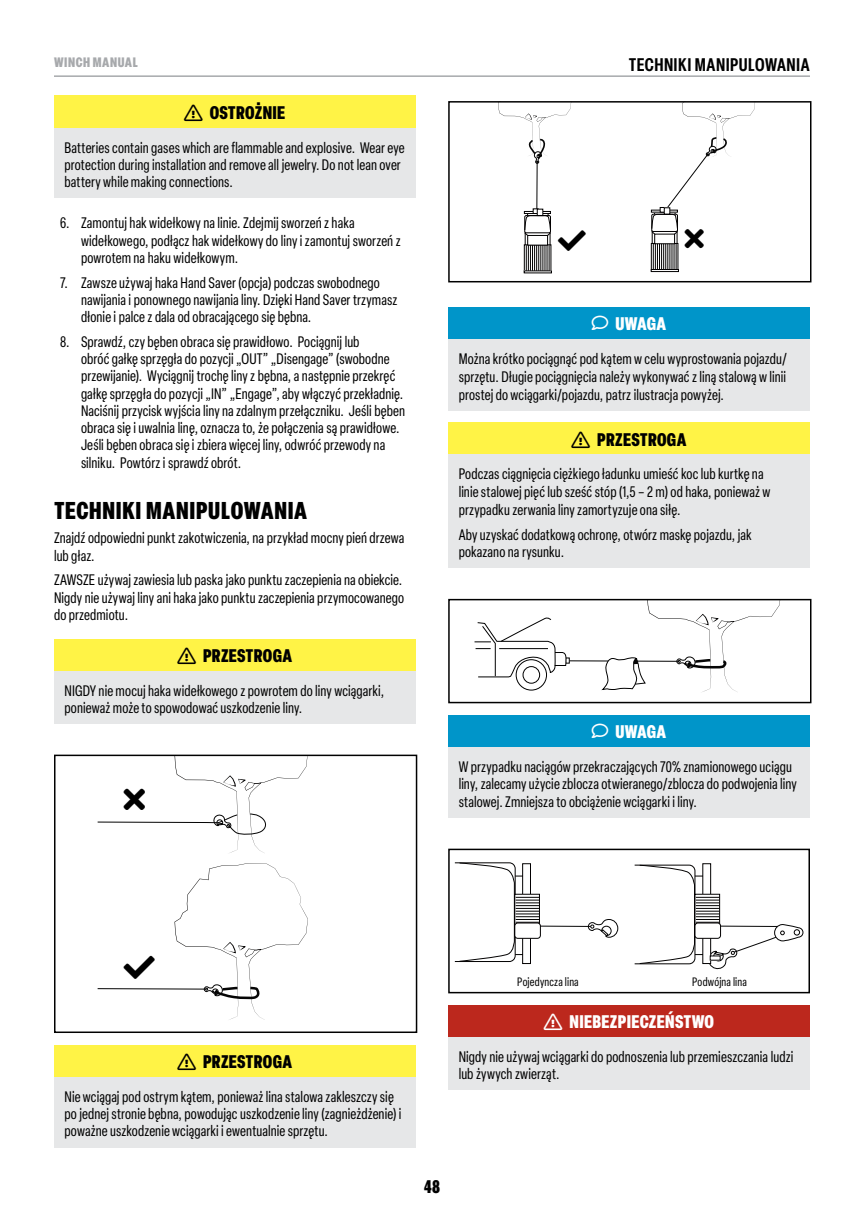
<style>
.page{position:relative;width:864px;height:1215px;background:#fff}
.page>*{position:absolute;margin:0;border:0;box-sizing:border-box;transform-origin:0 0}
.t1{font:900 condensed 24px "Elza";letter-spacing:.03em;color:#000}
.t2{font:900 condensed 18px "Elza";letter-spacing:.02em;color:#000}
.t3{font:900 condensed 18px "Elza";letter-spacing:.02em;color:#fff}
.t4{font:600 condensed 18px "Elza";letter-spacing:.02em;color:#000}
.t5{font:condensed 15px/17.2px "Elza";letter-spacing:.01em;color:#000}
.t6{font:900 condensed 13.5px "Elza";color:#a7a9ac}
.t7{font:condensed 12px "Elza";letter-spacing:.015em;color:#000}
</style>
<div class="page">
<hr style="left:54px;top:75px;width:756px;height:2px;background:#a7a9ac">
<div style="left:54px;top:96px;width:362px;height:32px;background:#fff346"></div>
<div style="left:54px;top:128px;width:362px;height:70px;background:#e6e7e8"></div>
<div style="left:54px;top:639px;width:362px;height:32px;background:#fff346"></div>
<div style="left:54px;top:671px;width:362px;height:53px;background:#e6e7e8"></div>
<div style="left:54px;top:755px;width:363px;height:278px;border:2px solid #000"></div>
<div style="left:54px;top:1045px;width:362px;height:32px;background:#fff346"></div>
<div style="left:54px;top:1077px;width:362px;height:71px;background:#e6e7e8"></div>
<hr style="left:537px;top:162px;width:1px;height:47px;background:#050505">
<svg style="left:498px;top:104px;width:73px;height:60px"></svg>
<div style="left:524px;top:245px;width:27px;height:28px;border:1px solid #020001"></div>
<div style="left:527px;top:235px;width:21px;height:10px;border:1px solid #020001"></div>
<svg style="left:526px;top:245px;width:24px;height:26px"></svg>
<svg style="left:524px;top:209px;width:27px;height:27px"></svg>
<div style="left:651px;top:269px;width:28px;height:3px;border:1px solid #020001"></div>
<div style="left:448px;top:101px;width:364px;height:181px;border:2px solid #000"></div>
<div style="left:448px;top:307px;width:362px;height:32px;background:#0095c9"></div>
<div style="left:448px;top:339px;width:362px;height:72px;background:#e6e7e8"></div>
<div style="left:448px;top:423px;width:362px;height:32px;background:#fff346"></div>
<div style="left:448px;top:455px;width:362px;height:113px;background:#e6e7e8"></div>
<svg style="left:475px;top:602px;width:305px;height:90px"></svg>
<div style="left:448px;top:599px;width:364px;height:104px;border:2px solid #000"></div>
<div style="left:448px;top:715px;width:362px;height:32px;background:#0095c9"></div>
<div style="left:448px;top:747px;width:362px;height:71px;background:#e6e7e8"></div>
<div style="left:522px;top:863px;width:9px;height:101px;border:1px solid #020001"></div>
<svg style="left:454px;top:862px;width:165px;height:100px"></svg>
<div style="left:702px;top:863px;width:9px;height:101px;border:1px solid #020001"></div>
<svg style="left:634px;top:864px;width:170px;height:106px"></svg>
<div style="left:448px;top:849px;width:362px;height:144px;border:2px solid #000"></div>
<div style="left:448px;top:1005px;width:362px;height:32px;background:#bc281d"></div>
<div style="left:448px;top:1037px;width:362px;height:53px;background:#e6e7e8"></div>
<svg style="left:97px;top:863px;width:211px;height:157px"></svg>
<svg style="left:97px;top:755px;width:211px;height:98px"></svg>
<svg style="left:651px;top:102px;width:104px;height:167px"></svg>
<p class="t6" style="left:54px;top:52px;width:18px">WINCH</p>
<p class="t6" style="left:93px;top:52px;width:18px">MANUAL</p>
<p class="t4" style="left:629px;top:53px;width:43px">TECHNIKI</p>
<p class="t4" style="left:695px;top:53px;width:21px">MANIPU</p>
<p class="t4" style="left:748px;top:53px;width:38px">LOWANIA</p>
<p class="t2" style="left:184px;top:99px;width:103px">❑ OSTROŻNIE</p>
<p class="t5" style="left:64px;top:138px;width:342px">Batteries contain gases which are flammable and explosive. Wear eye protection during installation and remove all jewelry. Do not lean over battery while making connections.</p>
<p class="t5" style="left:81px;top:214px;width:321px;text-indent:-21px">6. Zamontuj hak widełkowy na linie. Zdejmij sworzeń z haka widełkowego, podłącz hak widełkowy do liny i zamontuj sworzeń z powrotem na haku widełkowym.</p>
<p class="t5" style="left:81px;top:273px;width:318px;text-indent:-21px">7. Zawsze używaj haka Hand Saver (opcja) podczas swobodnego nawijania i ponownego nawijania liny. Dzięki Hand Saver trzymasz dłonie i palce z dala od obracającego się bębna.</p>
<p class="t5" style="left:81px;top:332px;width:326px;text-indent:-21px">8. Sprawdź, czy bęben obraca się prawidłowo. Pociągnij lub<br>obróć gałkę sprzęgła do pozycji „OUT” „Disengage” (swobodne przewijanie). Wyciągnij trochę liny z bębna, a następnie przekręć gałkę sprzęgła do pozycji „IN” „Engage”, aby włączyć przekładnię.<br>Naciśnij przycisk wyjścia liny na zdalnym przełączniku. Jeśli bęben obraca się i uwalnia linę, oznacza to, że połączenia są prawidłowe.<br>Jeśli bęben obraca się i zbiera więcej liny, odwróć przewody na silniku. Powtórz i sprawdź obrót.</p>
<h1 class="t1" style="left:54px;top:493px;width:255px">TECHNIKI MANIPULOWANIA</h1>
<p class="t5" style="left:54px;top:529px;width:352px">Znajdź odpowiedni punkt zakotwiczenia, na przykład mocny pień drzewa lub głaz.</p>
<p class="t5" style="left:54px;top:571px;width:352px">ZAWSZE używaj zawiesia lub paska jako punktu zaczepienia na obiekcie.<br>Nigdy nie używaj liny ani haka jako punktu zaczepienia przymocowanego do przedmiotu.</p>
<p class="t2" style="left:177px;top:643px;width:116px">❑ PRZESTROGA</p>
<p class="t5" style="left:64px;top:682px;width:321px">NIGDY nie mocuj haka widełkowego z powrotem do liny wciągarki, ponieważ może to spowodować uszkodzenie liny.</p>
<p class="t3" style="left:592px;top:311px;width:76px">◆ UWAGA</p>
<p class="t5" style="left:459px;top:349px;width:330px;line-height:18px;text-align:justify">Można krótko pociągnąć pod kątem w celu wyprostowania pojazdu/ sprzętu. Długie pociągnięcia należy wykonywać z liną stalową w linii prostej do wciągarki/pojazdu, patrz ilustracja powyżej.</p>
<p class="t2" style="left:572px;top:426px;width:116px">❑ PRZESTROGA</p>
<p class="t5" style="left:459px;top:465px;width:313px;line-height:18px">Podczas ciągnięcia ciężkiego ładunku umieść koc lub kurtkę na linie stalowej pięć lub sześć stóp (1,5 – 2 m) od haka, ponieważ w przypadku zerwania liny zamortyzuje ona siłę.</p>
<p class="t5" style="left:459px;top:526px;width:294px">Aby uzyskać dodatkową ochronę, otwórz maskę pojazdu, jak pokazano na rysunku.</p>
<p class="t3" style="left:592px;top:719px;width:76px">◆ UWAGA</p>
<p class="t5" style="left:459px;top:757px;width:340px;line-height:17.7px">W przypadku naciągów przekraczających 70% znamionowego uciągu liny, zalecamy użycie zblocza otwieranego/zblocza do podwojenia liny stalowej. Zmniejsza to obciążenie wciągarki i liny.</p>
<p class="t2" style="left:177px;top:1049px;width:116px">❑ PRZESTROGA</p>
<p class="t5" style="left:64px;top:1087px;width:338px">Nie wciągaj pod ostrym kątem, ponieważ lina stalowa zakleszczy się po jednej stronie bębna, powodując uszkodzenie liny (zagnieżdżenie) i poważne uszkodzenie wciągarki i ewentualnie sprzętu.</p>
<p class="t7" style="left:517px;top:973px;width:63px">Pojedyncza lina</p>
<p class="t7" style="left:692px;top:973px;width:56px">Podwójna lina</p>
<p class="t3" style="left:544px;top:1009px;width:172px">❑ NIEBEZPIECZEŃSTWO</p>
<p class="t5" style="left:459px;top:1048px;width:336px">Nigdy nie używaj wciągarki do podnoszenia lub przemieszczania ludzi lub żywych zwierząt.</p>
<p class="t2" style="left:424px;top:1174px;width:17px">48</p>
</div>
